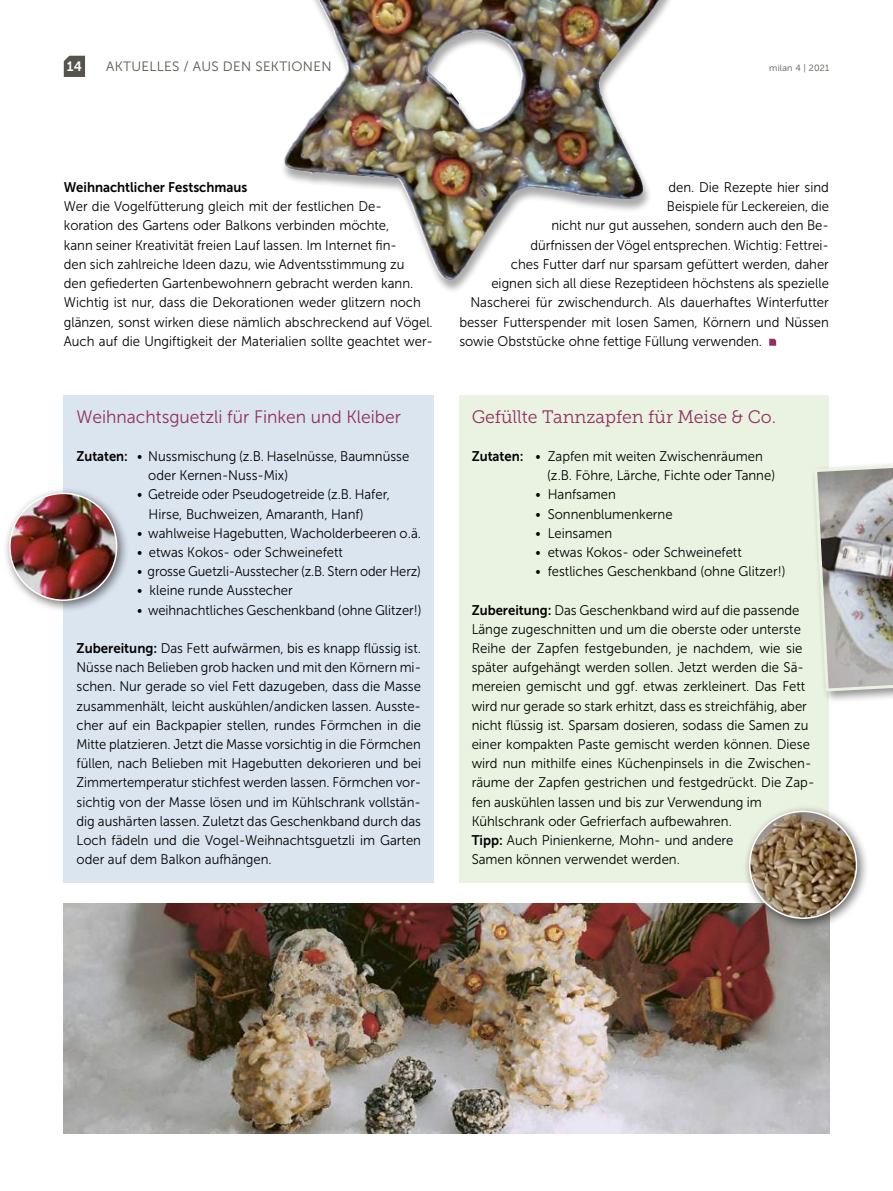
<style>
.page{position:relative;width:893px;height:1191px;background:#fff}
.page>*{position:absolute;margin:0;border:0;box-sizing:border-box;transform-origin:0 0}
.t1{font:18px "Museo Sans 300";color:#903062}
.t2{font:18px "Museo Slab 300";color:#903062}
.t3{font:13.95px/19.2px "Museo Sans 300";color:#000;scale:.94 1}
.t4{font:13.95px/19.2px "Museo Sans 300";color:#000;scale:.93 1}
.t5{font:13.95px "Museo Sans 700";color:#000;scale:.94 1}
.t6{font:13.5px "Museo Sans 300";letter-spacing:.02em;color:#57544b}
.t7{font:13.5px "Museo Sans 700";color:#fff}
.t8{font:9px "Museo Sans 300";letter-spacing:.02em;color:#57544b}
.s1{font-family:"Museo Sans 700"}
</style>
<div class="page">
<div style="left:64px;top:395px;width:370px;height:487px;background:#dbe5f0"></div>
<img style="left:63px;top:904px;width:766px;height:229px">
<svg style="left:769px;top:339px;width:7px;height:7px"></svg>
<div style="left:459px;top:395px;width:370px;height:487px;background:#eaf3e1"></div>
<svg style="left:64px;top:56px;width:21px;height:21px"></svg>
<div style="left:810px;top:442px;width:83px;height:262px;background:#000;opacity:.44"></div>
<svg style="left:812px;top:456px;width:81px;height:237px"></svg>
<div style="left:3px;top:486px;width:126px;height:127px;background:#000;opacity:.55"></div>
<img style="left:10px;top:493px;width:107px;height:107px;border-radius:53px">
<div style="left:9px;top:492px;width:108px;height:109px;border:2px solid #fff;border-radius:50%"></div>
<div style="left:743px;top:804px;width:126px;height:127px;background:#000;opacity:.55"></div>
<img style="left:750px;top:811px;width:106px;height:107px;border-radius:53px">
<div style="left:749px;top:810px;width:108px;height:109px;border:2px solid #fff;border-radius:50%"></div>
<div style="left:280px;top:0;width:395px;height:295px;background:#000;opacity:.33"></div>
<img style="left:318px;top:0;width:22px;height:48px">
<p class="t7" style="left:67px;top:59px;width:17px">14</p>
<p class="t6" style="left:106px;top:59px;width:227px">AKTUELLES / AUS DEN SEKTIONEN</p>
<p class="t8" style="left:769px;top:63px;width:62px">milan 4 | 2021</p>
<p class="t5" style="left:64px;top:179px;width:197px">Weihnachtlicher Festschmaus</p>
<p class="t3" style="left:64px;top:197px;width:394px">Wer die Vogelfütterung gleich mit der festlichen De&shy;koration des Gartens oder Balkons verbinden möchte,<br>kann seiner Kreativität freien Lauf lassen. Im Internet fin-<br>den sich zahlreiche Ideen dazu, wie Adventsstimmung zu<br>den gefiederten Gartenbewohnern gebracht werden kann.<br>Wichtig ist nur, dass die Dekorationen weder glitzern noch glänzen, sonst wirken diese nämlich abschreckend auf Vögel.<br>Auch auf die Ungiftigkeit der Materialien sollte geachtet wer-</p>
<p class="t1" style="left:77px;top:407px;width:326px">Weihnachtsguetzli für Finken und Kleiber</p>
<p class="t3" style="left:148px;top:447px;width:279px;text-indent:-72px"><span class="s1">Zutaten:</span> • Nussmischung (z.B. Haselnüsse, Baumnüsse oder Kernen-Nuss-Mix)</p>
<p class="t4" style="left:149px;top:485px;width:261px;text-indent:-11px">• Getreide oder Pseudogetreide (z.B. Hafer,<br>Hirse, Buchweizen, Amaranth, Hanf)</p>
<p class="t3" style="left:137px;top:523px;width:303px">• wahlweise Hagebutten, Wacholderbeeren o.ä.</p>
<p class="t3" style="left:137px;top:542px;width:220px">• etwas Kokos- oder Schweinefett</p>
<p class="t4" style="left:137px;top:562px;width:307px">• grosse Guetzli-Ausstecher (z.B. Stern oder Herz)</p>
<p class="t3" style="left:137px;top:581px;width:167px">• kleine runde Ausstecher</p>
<p class="t4" style="left:137px;top:600px;width:307px">• weihnachtliches Geschenkband (ohne Glitzer!)</p>
<p class="t3" style="left:77px;top:639px;width:368px;text-align:justify"><span class="s1">Zubereitung:</span> Das Fett aufwärmen, bis es knapp flüssig ist.<br>Nüsse nach Belieben grob hacken und mit den Körnern mi&shy;schen. Nur gerade so viel Fett dazugeben, dass die Masse zusammenhält, leicht auskühlen/andicken lassen. Ausste&shy;cher auf ein Backpapier stellen, rundes Förmchen in die Mitte platzieren. Jetzt die Masse vorsichtig in die Förmchen füllen, nach Belieben mit Hagebutten dekorieren und bei Zimmertemperatur stichfest werden lassen. Förmchen vor&shy;sichtig von der Masse lösen und im Kühlschrank vollstän&shy;dig aushärten lassen. Zuletzt das Geschenkband durch das Loch fädeln und die Vogel-Weihnachtsguetzli im Garten oder auf dem Balkon aufhängen.</p>
<p class="t3" style="left:668px;top:178px;width:172px">den. Die Rezepte hier sind</p>
<p class="t4" style="left:667px;top:197px;width:176px">Beispiele für Leckereien, die</p>
<p class="t3" style="left:551px;top:216px;width:297px">nicht nur gut aussehen, sondern auch den Be-</p>
<p class="t3" style="left:530px;top:235px;width:319px">dürfnissen der Vögel entsprechen. Wichtig: Fettrei-</p>
<p class="t3" style="left:511px;top:255px;width:340px">ches Futter darf nur sparsam gefüttert werden, daher</p>
<p class="t3" style="left:491px;top:274px;width:361px">eignen sich all diese Rezeptideen höchstens als spezielle</p>
<p class="t3" style="left:470px;top:293px;width:383px">Nascherei für zwischendurch. Als dauerhaftes Winterfutter</p>
<p class="t3" style="left:459px;top:312px;width:395px">besser Futterspender mit losen Samen, Körnern und Nüssen</p>
<p class="t3" style="left:459px;top:331px;width:324px">sowie Obststücke ohne fettige Füllung verwenden.</p>
<p class="t2" style="left:472px;top:406px;width:306px">Gefüllte Tannzapfen für Meise &amp; Co.</p>
<p class="t3" style="left:547px;top:447px;width:244px;text-indent:-76px"><span class="s1">Zutaten:</span> • Zapfen mit weiten Zwischenräumen (z.B. Föhre, Lärche, Fichte oder Tanne)</p>
<p class="t3" style="left:535px;top:485px;width:87px">• Hanfsamen</p>
<p class="t3" style="left:535px;top:504px;width:148px">• Sonnenblumenkerne</p>
<p class="t3" style="left:535px;top:523px;width:83px">• Leinsamen</p>
<p class="t3" style="left:535px;top:542px;width:221px">• etwas Kokos- oder Schweinefett</p>
<p class="t3" style="left:535px;top:562px;width:268px">• festliches Geschenkband (ohne Glitzer!)</p>
<p class="t3" style="left:472px;top:600px;width:366px"><span class="s1">Zubereitung:</span> Das Geschenkband wird auf die passende Länge zugeschnitten und um die oberste oder unterste Reihe der Zapfen festgebunden, je nachdem, wie sie später aufgehängt werden sollen. Jetzt werden die Sä&shy;mereien gemischt und ggf. etwas zerkleinert. Das Fett wird nur gerade so stark erhitzt, dass es streichfähig, aber nicht flüssig ist. Sparsam dosieren, sodass die Samen zu einer kompakten Paste gemischt werden können. Diese wird nun mithilfe eines Küchenpinsels in die Zwischen&shy;räume der Zapfen gestrichen und festgedrückt. Die Zap&shy;fen auskühlen lassen und bis zur Verwendung im Kühlschrank oder Gefrierfach aufbewahren.<br><span class="s1">Tipp:</span> Auch Pinienkerne, Mohn- und andere<br>Samen können verwendet werden.</p>
</div>
